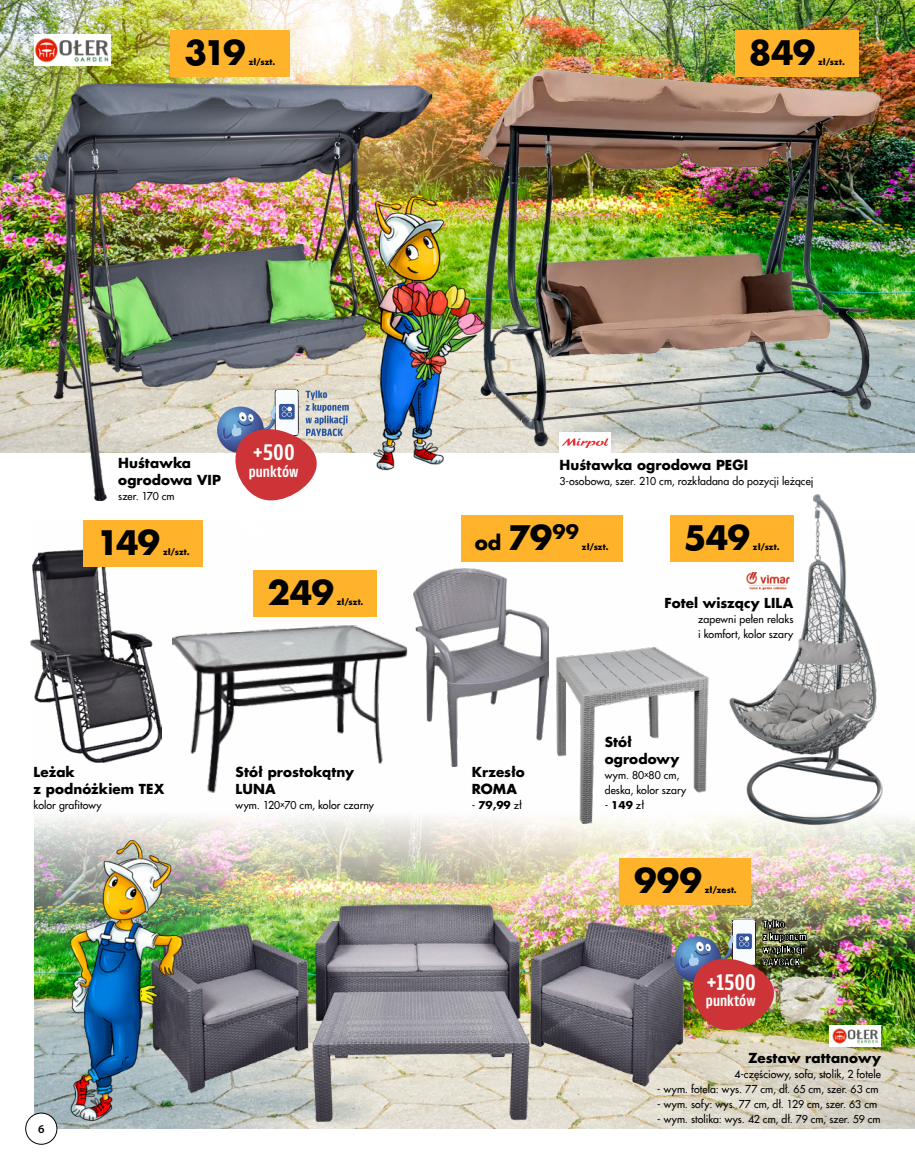
<style>
.page{position:relative;width:915px;height:1170px;background:#fff}
.page>*{position:absolute;margin:0;border:0;box-sizing:border-box;transform-origin:0 0}
.t1{font:700 33px "Futura Pl";letter-spacing:-.035em;color:#000}
.t2{font:22.35px "PAYBACK";color:#fff}
.t3{font:700 19.8px "Futura Pl";color:#000}
.t4{font:15.6px "PAYBACK";color:#fff}
.t5{font:700 13.5px/16.2px "Futura Pl";letter-spacing:.005em;color:#000}
.t6{font:600 12px "Myriad Pro";color:#000}
.t7{font:10.5px/15px "Futura Pl";letter-spacing:.005em;color:#000}
.t8{font:700 10.5px "Futura Pl";color:#000}
.t9{font:700 8.25px "Futura Pl";letter-spacing:.01em;color:#000}
.s1{font-size:33px}
.s2{font-size:8.4px}
.s3{font-weight:400}
.s4{font-weight:700}
</style>
<div class="page">
<img style="left:92px;top:521px;width:822px;height:607px">
<img style="left:0;top:0;width:914px;height:452px">
<img style="left:171px;top:624px;width:238px;height:169px">
<img style="left:275px;top:865px;width:429px;height:256px">
<img style="left:413px;top:568px;width:135px;height:198px">
<img style="left:542px;top:647px;width:174px;height:176px">
<img style="left:725px;top:494px;width:164px;height:332px">
<img style="left:31px;top:549px;width:130px;height:213px">
<img style="left:41px;top:84px;width:390px;height:416px">
<img style="left:458px;top:51px;width:455px;height:398px">
<div style="left:829px;top:1025px;width:51px;height:21px;background:#fff"></div>
<img style="left:832px;top:1028px;width:46px;height:15px">
<div style="left:742px;top:570px;width:51px;height:22px;background:linear-gradient(to right,#fff,#fff)"></div>
<img style="left:745px;top:572px;width:44px;height:17px">
<div style="left:559px;top:432px;width:51px;height:22px;background:#fff"></div>
<svg style="left:562px;top:438px;width:46px;height:10px"></svg>
<div style="left:83px;top:519px;width:119px;height:47px;background:#ffb32a"></div>
<div style="left:460px;top:515px;width:162px;height:46px;background:#ffb32a"></div>
<div style="left:254px;top:570px;width:123px;height:47px;background:#ffb32a"></div>
<div style="left:669px;top:515px;width:124px;height:46px;background:#ffb32a"></div>
<div style="left:619px;top:858px;width:132px;height:47px;background:#ffb32a"></div>
<div style="left:170px;top:30px;width:119px;height:47px;background:#ffb32a"></div>
<div style="left:735px;top:30px;width:123px;height:47px;background:#ffb32a"></div>
<div style="left:34px;top:34px;width:77px;height:32px;background:#fff"></div>
<img style="left:35px;top:38px;width:74px;height:24px">
<img style="left:284px;top:182px;width:235px;height:304px">
<img style="left:25px;top:801px;width:250px;height:344px">
<svg style="left:217px;top:406px;width:47px;height:47px"></svg>
<svg style="left:222px;top:389px;width:127px;height:111px"></svg>
<svg style="left:674px;top:936px;width:46px;height:46px"></svg>
<img style="left:679px;top:918px;width:127px;height:111px">
<h1 class="t1" style="left:184px;top:30px;width:63px">319</h1>
<p class="t9" style="left:248px;top:56px;width:28px">zł/szt.</p>
<h1 class="t1" style="left:748px;top:30px;width:68px">849</h1>
<p class="t9" style="left:818px;top:56px;width:28px">zł/szt.</p>
<p class="t5" style="left:118px;top:455px;width:104px">Huśtawka ogrodowa VIP</p>
<p class="t7" style="left:118px;top:488px;width:58px">szer. 170 cm</p>
<h1 class="t1" style="left:96px;top:520px;width:65px">149</h1>
<p class="t9" style="left:163px;top:546px;width:28px">zł/szt.</p>
<h2 class="t2" style="left:253px;top:439px;width:43px">+500</h2>
<h3 class="t4" style="left:249px;top:462px;width:51px">punktów</h3>
<p class="t5" style="left:559px;top:456px;width:190px">Huśtawka ogrodowa PEGI</p>
<p class="t7" style="left:559px;top:473px;width:255px">3-osobowa, szer. 210 cm, rozkładana do pozycji leżącej</p>
<h3 class="t3" style="left:474px;top:529px;width:106px">od <span class="s1">79</span><sup>99</sup></h3>
<p class="t9" style="left:581px;top:541px;width:28px">zł/szt.</p>
<h1 class="t1" style="left:683px;top:515px;width:68px">549</h1>
<p class="t9" style="left:752px;top:541px;width:28px">zł/szt.</p>
<h1 class="t1" style="left:267px;top:570px;width:68px">249</h1>
<p class="t9" style="left:337px;top:596px;width:28px">zł/szt.</p>
<p class="t5" style="left:664px;top:594px;width:130px">Fotel wiszący LILA</p>
<p class="t7" style="left:697px;top:611px;width:97px">zapewni pełen relaks i komfort, kolor szary</p>
<p class="t5" style="left:34px;top:763px;width:132px">Leżak<br>z podnóżkiem TEX</p>
<p class="t7" style="left:34px;top:797px;width:70px">kolor grafitowy</p>
<p class="t5" style="left:235px;top:763px;width:120px">Stół prostokątny<br>LUNA</p>
<p class="t7" style="left:235px;top:797px;width:140px">wym. 120<span class="s2">x</span>70 cm, kolor czarny</p>
<p class="t5" style="left:471px;top:763px;width:54px">Krzesło<br>ROMA</p>
<p class="t8" style="left:471px;top:797px;width:52px"><span class="s3">-</span> 79,99 <span class="s3">zł</span></p>
<p class="t5" style="left:604px;top:733px;width:76px">Stół ogrodowy</p>
<p class="t7" style="left:604px;top:767px;width:83px">wym. 80<span class="s2">x</span>80 cm, deska, kolor szary</p>
<p class="t7" style="left:604px;top:797px;width:41px">- <span class="s4">149</span> zł</p>
<h1 class="t1" style="left:633px;top:858px;width:69px">999</h1>
<p class="t9" style="left:704px;top:884px;width:33px">zł/zest.</p>
<h2 class="t2" style="left:706px;top:969px;width:51px">+1500</h2>
<h3 class="t4" style="left:705px;top:991px;width:51px">punktów</h3>
<p class="t6" style="left:38px;top:1121px;width:8px">6</p>
<p class="t5" style="left:747px;top:1049px;width:134px">Zestaw rattanowy</p>
<p class="t7" style="left:734px;top:1066px;width:148px">4-częściowy, sofa, stolik, 2 fotele</p>
<p class="t7" style="left:657px;top:1081px;width:223px">- wym. fotela: wys. 77 cm, dł. 65 cm, szer. 63 cm</p>
<p class="t7" style="left:657px;top:1096px;width:221px">- wym. sofy: wys. 77 cm, dł. 129 cm, szer. 63 cm</p>
<p class="t7" style="left:657px;top:1111px;width:225px">- wym. stolika: wys. 42 cm, dł. 79 cm, szer. 59 cm</p>
</div>
